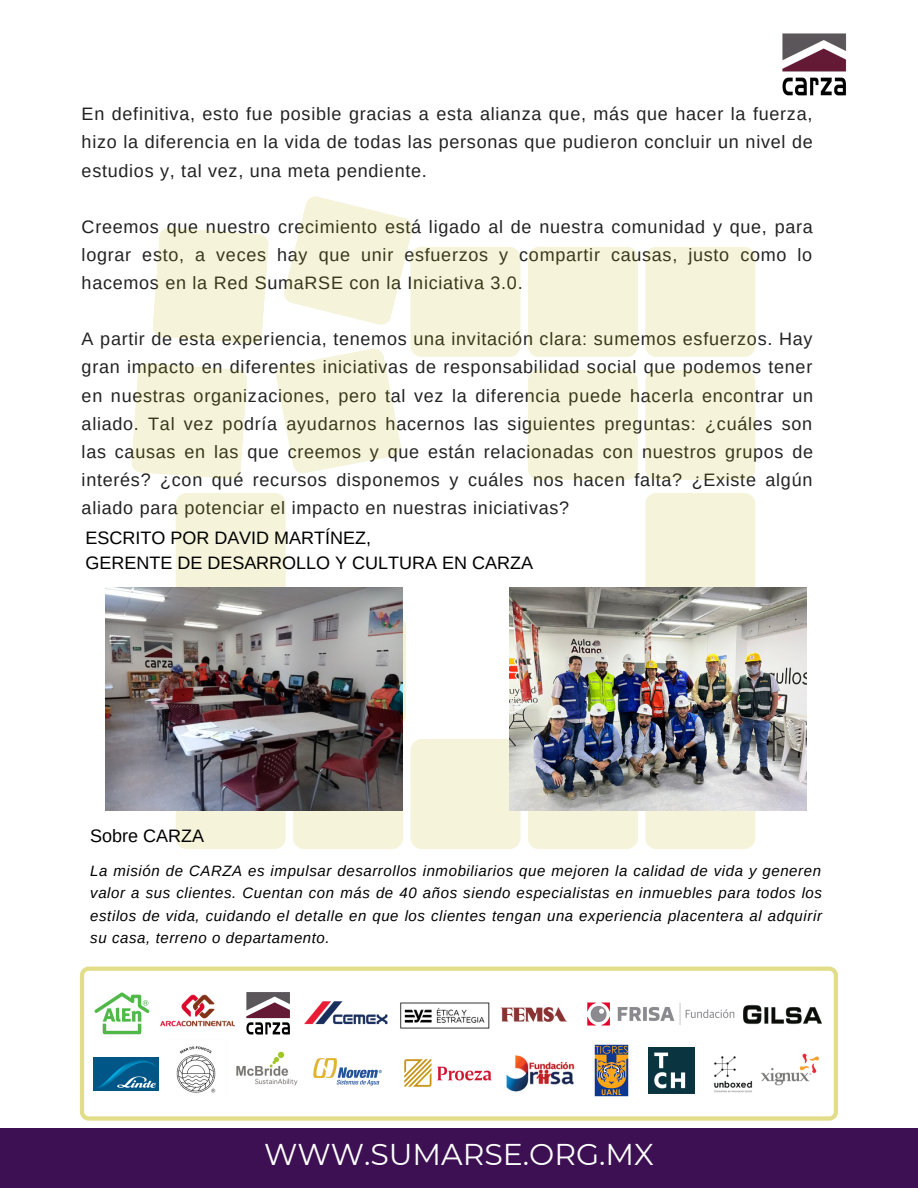
<style>
.page{position:relative;width:918px;height:1188px;background:#fff}
.page>*{position:absolute;margin:0;border:0;box-sizing:border-box;transform-origin:0 0}
.t1{font:30px "Montserrat";color:#fff}
.t2{font:18px/28.2px "Arimo";letter-spacing:.04em;color:#222;text-align:justify}
.t3{font:18px/24.8px "Arimo";color:#000}
.t4{font:italic 15px/22.5px "Arimo";letter-spacing:.04em;color:#000;text-align:justify}
</style>
<div class="page">
<div style="left:0;top:1129px;width:918px;height:59px;background:#3c1053"></div>
<svg style="left:80px;top:967px;width:758px;height:154px"></svg>
<img style="left:94px;top:992px;width:55px;height:43px">
<img style="left:498px;top:984px;width:71px;height:61px">
<img style="left:159px;top:992px;width:75px;height:40px">
<img style="left:402px;top:999px;width:88px;height:33px">
<div style="left:176px;top:739px;width:110px;height:110px;background:#f5f4da;border-radius:11px"></div>
<div style="left:293px;top:739px;width:110px;height:110px;background:#f5f4da;border-radius:11px"></div>
<div style="left:411px;top:739px;width:110px;height:110px;background:#f5f4da;border-radius:11px"></div>
<div style="left:528px;top:739px;width:110px;height:110px;background:#f5f4da;border-radius:11px"></div>
<div style="left:645px;top:739px;width:110px;height:110px;background:#f5f4da;border-radius:11px"></div>
<div style="left:296px;top:616px;width:110px;height:110px;background:#f5f4da;border-radius:11px"></div>
<div style="left:645px;top:493px;width:110px;height:110px;background:#f5f4da;border-radius:11px"></div>
<div style="left:645px;top:370px;width:110px;height:110px;background:#f5f4da;border-radius:11px"></div>
<div style="left:645px;top:247px;width:110px;height:110px;background:#f5f4da;border-radius:11px"></div>
<div style="left:528px;top:370px;width:110px;height:110px;background:#f5f4da;border-radius:11px"></div>
<div style="left:528px;top:247px;width:110px;height:110px;background:#f5f4da;border-radius:11px"></div>
<div style="left:411px;top:247px;width:110px;height:110px;background:#f5f4da;border-radius:11px"></div>
<div style="left:176px;top:493px;width:110px;height:110px;background:#f5f4da;border-radius:11px"></div>
<svg style="left:132px;top:196px;width:283px;height:283px"></svg>
<img style="left:245px;top:992px;width:46px;height:42px">
<img style="left:291px;top:986px;width:111px;height:53px">
<img style="left:403px;top:1060px;width:91px;height:27px">
<img style="left:503px;top:1053px;width:79px;height:43px">
<img style="left:756px;top:1052px;width:75px;height:43px">
<img style="left:706px;top:1045px;width:50px;height:58px">
<img style="left:648px;top:1048px;width:47px;height:46px">
<img style="left:594px;top:1044px;width:34px;height:52px">
<img style="left:742px;top:1000px;width:80px;height:28px">
<img style="left:576px;top:1000px;width:163px;height:27px">
<img style="left:93px;top:1058px;width:66px;height:33px">
<img style="left:229px;top:1045px;width:73px;height:50px">
<img style="left:166px;top:1039px;width:61px;height:61px">
<img style="left:305px;top:1050px;width:85px;height:44px">
<img style="left:782px;top:33px;width:65px;height:63px">
<img style="left:106px;top:588px;width:297px;height:223px">
<img style="left:509px;top:588px;width:297px;height:223px">
<p class="t2" style="left:82px;top:100px;width:733px">En definitiva, esto fue posible gracias a esta alianza que, más que hacer la fuerza, hizo la diferencia en la vida de todas las personas que pudieron concluir un nivel de estudios y, tal vez, una meta pendiente.</p>
<p class="t2" style="left:82px;top:213px;width:733px">Creemos que nuestro crecimiento está ligado al de nuestra comunidad y que, para lograr esto, a veces hay que unir esfuerzos y compartir causas, justo como lo hacemos en la Red SumaRSE con la Iniciativa 3.0.</p>
<p class="t2" style="left:82px;top:325px;width:733px">A partir de esta experiencia, tenemos una invitación clara: sumemos esfuerzos. Hay gran impacto en diferentes iniciativas de responsabilidad social que podemos tener en nuestras organizaciones, pero tal vez la diferencia puede hacerla encontrar un aliado. Tal vez podría ayudarnos hacernos las siguientes preguntas: ¿cuáles son las causas en las que creemos y que están relacionadas con nuestros grupos de interés? ¿con qué recursos disponemos y cuáles nos hacen falta? ¿Existe algún aliado para potenciar el impacto en nuestras iniciativas?</p>
<p class="t3" style="left:85px;top:525px;width:449px">ESCRITO POR DAVID MARTÍNEZ,<br>GERENTE DE DESARROLLO Y CULTURA EN CARZA</p>
<p class="t3" style="left:90px;top:824px;width:115px">Sobre CARZA</p>
<p class="t4" style="left:90px;top:859px;width:733px">La misión de CARZA es impulsar desarrollos inmobiliarios que mejoren la calidad de vida y generen valor a sus clientes. Cuentan con más de 40 años siendo especialistas en inmuebles para todos los estilos de vida, cuidando el detalle en que los clientes tengan una experiencia placentera al adquirir su casa, terreno o departamento.</p>
<h1 class="t1" style="left:264px;top:1136px;width:391px">WWW.SUMARSE.ORG.MX</h1>
</div>
